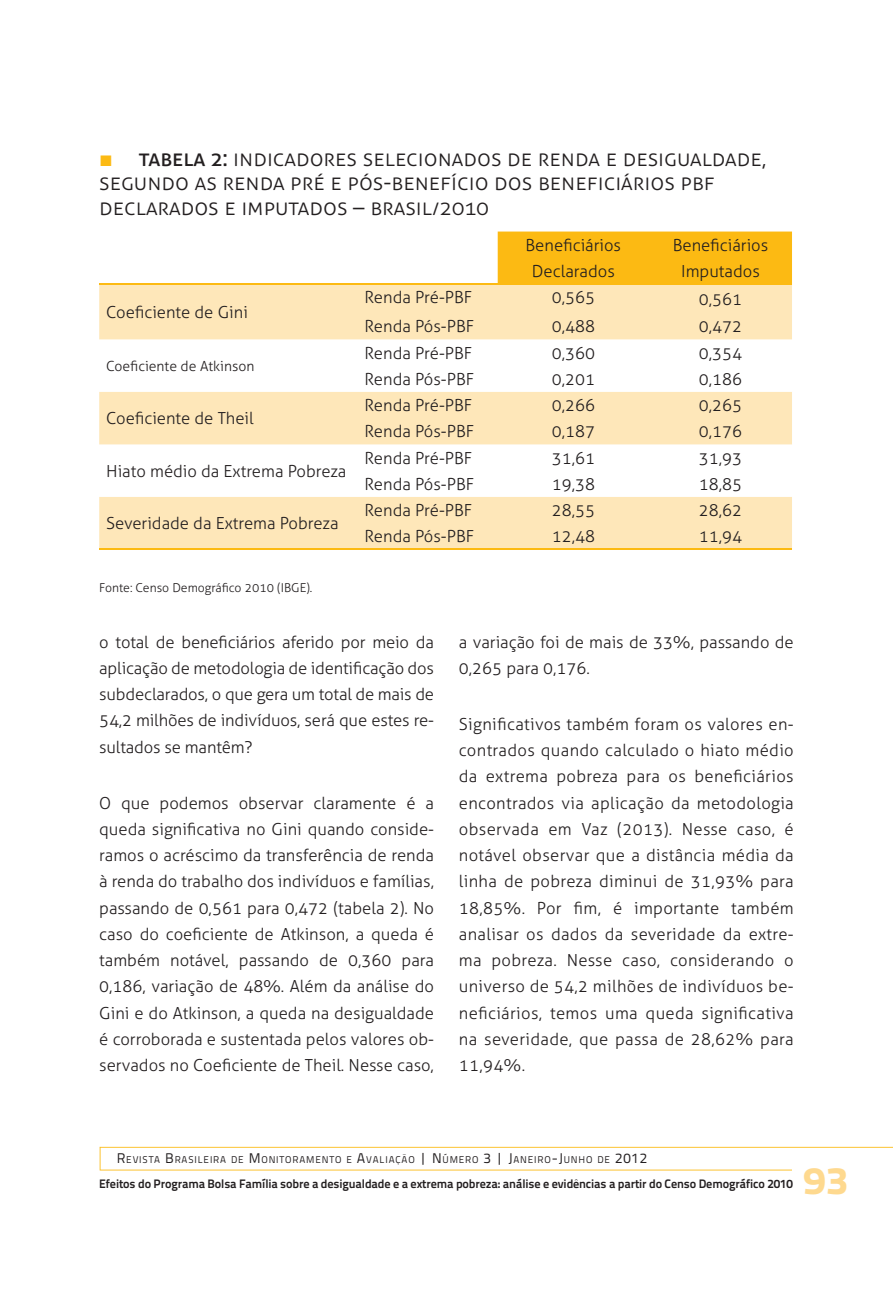
<style>
.page{position:relative;width:893px;height:1290px;background:#fff}
.page>*{position:absolute;margin:0;border:0;box-sizing:border-box;transform-origin:0 0}
.t1{font:38.5px "Titillium Text 15 L 999 wt";color:#fed98f;scale:1.09 1}
.t2{font:300 22.75px/24.5px "Aller";color:#231f20}
.t3{font:300 16.62px/26.2px "Aller";color:#231f20;text-align:justify}
.t4{font:300 14px "Aller";color:#231f20}
.t5{font:12.25px "Titillium Text 15 L 800 wt";letter-spacing:-.01em;color:#231f20}
.t6{font:300 12.25px "Aller";color:#231f20}
.t7{font:9.8px "Titillium Text 15 L 400 wt";letter-spacing:.085em;color:#231f20}
.s1{font-family:"Arial";font-weight:400;color:#fcba13}
.s2{font-weight:400}
.s3{font-size:14px}
</style>
<div class="page">
<svg style="left:100px;top:1147px;width:793px;height:23px"></svg>
<div style="left:793px;top:1150px;width:100px;height:140px;background:#fff"></div>
<div style="left:498px;top:232px;width:294px;height:51px;background:#fcba13"></div>
<svg style="left:99px;top:285px;width:693px;height:263px;fill:#fee7b9"></svg>
<hr style="left:99px;top:283px;width:259px;height:2px;background:#fcba13">
<hr style="left:358px;top:283px;width:140px;height:2px;background:#fcba13">
<hr style="left:498px;top:283px;width:151px;height:2px;background:#fcba13">
<hr style="left:649px;top:283px;width:143px;height:2px;background:#fcba13">
<hr style="left:99px;top:548px;width:259px;height:2px;background:#fcba13">
<hr style="left:358px;top:548px;width:140px;height:2px;background:#fcba13">
<hr style="left:498px;top:548px;width:151px;height:2px;background:#fcba13">
<hr style="left:649px;top:548px;width:143px;height:2px;background:#fcba13">
<h2 class="t2" style="left:99px;top:145px;width:669px"><span class="s1">■</span> <span class="s2">tabela 2:</span> indicadores selecionados de renda e desigualdade, segundo as renda pré e pÓs-benefício dos beneficiários pbf declarados e imputados – brasil/2010</h2>
<p class="t3" style="left:526px;top:232px;width:97px;text-align:center">Beneficiários<br>Declarados</p>
<p class="t3" style="left:673px;top:232px;width:97px;text-align:center">Beneficiários imputados</p>
<p class="t3" style="left:106px;top:299px;width:143px">Coeficiente de Gini</p>
<p class="t3" style="left:365px;top:284px;width:109px">Renda Pré-PBf</p>
<p class="t3" style="left:552px;top:284px;width:45px">0,565</p>
<p class="t3" style="left:699px;top:286px;width:45px">0,561</p>
<p class="t3" style="left:365px;top:313px;width:111px">Renda Pós-PBf</p>
<p class="t3" style="left:552px;top:313px;width:45px">0,488</p>
<p class="t3" style="left:699px;top:313px;width:45px">0,472</p>
<p class="t4" style="left:106px;top:357px;width:150px">Coeficiente de Atkinson</p>
<p class="t3" style="left:106px;top:405px;width:149px">Coeficiente de Theil</p>
<p class="t3" style="left:106px;top:458px;width:242px">hiato médio da extrema Pobreza</p>
<p class="t3" style="left:106px;top:510px;width:234px">Severidade da extrema Pobreza</p>
<p class="t6" style="left:99px;top:581px;width:215px">Fonte: Censo Demográfico 2010 (IBGE).</p>
<p class="t3" style="left:365px;top:340px;width:109px">Renda Pré-PBf</p>
<p class="t3" style="left:552px;top:340px;width:45px">0,360</p>
<p class="t3" style="left:699px;top:340px;width:45px">0,354</p>
<p class="t3" style="left:365px;top:366px;width:111px">Renda Pós-PBf</p>
<p class="t3" style="left:552px;top:366px;width:45px">0,201</p>
<p class="t3" style="left:699px;top:366px;width:45px">0,186</p>
<p class="t3" style="left:365px;top:392px;width:109px">Renda Pré-PBf</p>
<p class="t3" style="left:552px;top:392px;width:45px">0,266</p>
<p class="t3" style="left:699px;top:392px;width:45px">0,265</p>
<p class="t3" style="left:365px;top:418px;width:111px">Renda Pós-PBf</p>
<p class="t3" style="left:552px;top:418px;width:45px">0,187</p>
<p class="t3" style="left:699px;top:418px;width:45px">0,176</p>
<p class="t3" style="left:365px;top:445px;width:109px">Renda Pré-PBf</p>
<p class="t3" style="left:552px;top:445px;width:45px">31,61</p>
<p class="t3" style="left:699px;top:445px;width:45px">31,93</p>
<p class="t3" style="left:365px;top:471px;width:111px">Renda Pós-PBf</p>
<p class="t3" style="left:552px;top:471px;width:45px">19,38</p>
<p class="t3" style="left:699px;top:471px;width:45px">18,85</p>
<p class="t3" style="left:365px;top:497px;width:109px">Renda Pré-PBf</p>
<p class="t3" style="left:552px;top:497px;width:45px">28,55</p>
<p class="t3" style="left:699px;top:497px;width:45px">28,62</p>
<p class="t3" style="left:365px;top:523px;width:111px">Renda Pós-PBf</p>
<p class="t3" style="left:552px;top:523px;width:45px">12,48</p>
<p class="t3" style="left:699px;top:523px;width:45px">11,94</p>
<p class="t3" style="left:99px;top:628px;width:336px">o total de beneficiários aferido por meio da aplicação de metodologia de identificação dos subdeclarados, o que gera um total de mais de 54,2 milhões de indivíduos, será que estes re&shy;sultados se mantêm?</p>
<p class="t3" style="left:99px;top:789px;width:336px">O que podemos observar claramente é a queda significativa no Gini quando conside&shy;ramos o acréscimo da transferência de renda à renda do trabalho dos indivíduos e famílias, passando de 0,561 para 0,472 (tabela 2). No caso do coeficiente de Atkinson, a queda é também notável, passando de 0,360 para 0,186, variação de 48%. Além da análise do Gini e do Atkinson, a queda na desigualdade é corroborada e sustentada pelos valores ob&shy;servados no Coeficiente de Theil. Nesse caso,</p>
<p class="t3" style="left:459px;top:629px;width:336px">a variação foi de mais de 33%, passando de<br>0,265 para 0,176.</p>
<p class="t3" style="left:459px;top:711px;width:336px">Significativos também foram os valores en&shy;contrados quando calculado o hiato médio da extrema pobreza para os beneficiários encontrados via aplicação da metodologia observada em Vaz (2013). Nesse caso, é notável observar que a distância média da linha de pobreza diminui de 31,93% para 18,85%. Por fim, é importante também analisar os dados da severidade da extre&shy;ma pobreza. nesse caso, considerando o universo de 54,2 milhões de indivíduos be&shy;neficiários, temos uma queda significativa na severidade, que passa de 28,62% para 11,94%.</p>
<p class="t7" style="left:117px;top:1154px;width:532px"><span class="s3">R</span>EVISTA <span class="s3">B</span>RASILEIRA DE <span class="s3">M</span>ONITORAMENTO E <span class="s3">A</span>VALIAÇÃO <span class="s3">| N</span>ÚMERO <span class="s3">3 | J</span>ANEIRO<span class="s3">-J</span>UNHO DE <span class="s3">2012</span></p>
<p class="t5" style="left:99px;top:1176px;width:695px">Efeitos do Programa Bolsa Família sobre a desigualdade e a extrema pobreza: análise e evidências a partir do Censo Demográfico 2010</p>
<h1 class="t1" style="left:803px;top:1156px;width:42px">93</h1>
</div>
